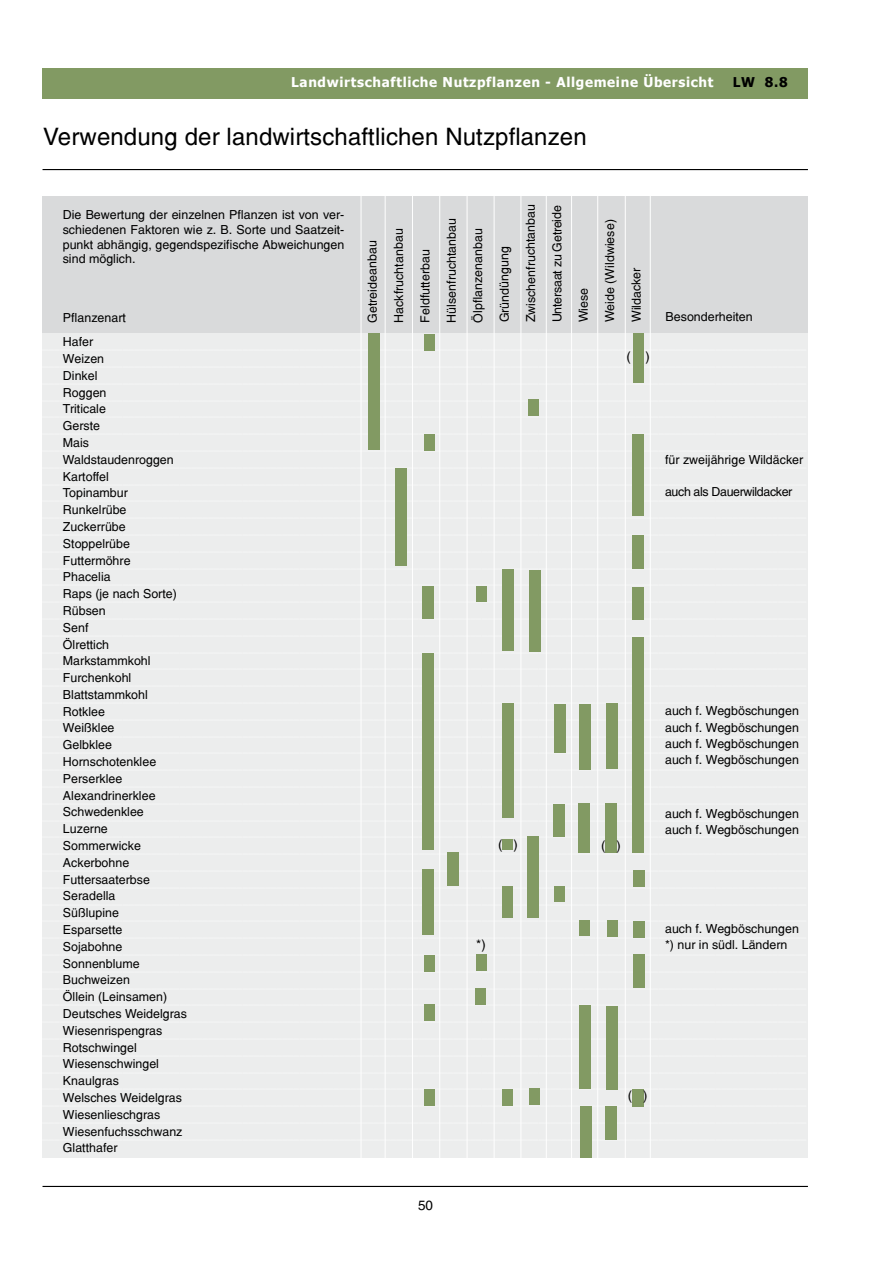
<style>
.page{position:relative;width:893px;height:1263px;background:#fff}
.page>*{position:absolute;margin:0;border:0;box-sizing:border-box;transform-origin:0 0}
.t1{font:24px "Switzerland";letter-spacing:.005em;color:#000}
.t2{font:700 13.5px "Tahoma";letter-spacing:.05em;color:#fff}
.t3{font:700 13.5px "Tahoma";color:#000}
.t4{font:13.5px "Switzerland";color:#000}
.t5{font:13.2px "Switzerland";color:#000}
.t6{font:12.45px/16.8px "Switzerland";color:#000}
.t7{font:12.45px "Switzerland";letter-spacing:-.03em;color:#000}
</style>
<div class="page">
<div style="left:43px;top:68px;width:765px;height:30px;background:#829a63"></div>
<hr style="left:43px;top:1186px;width:765px;height:1px;background:#000">
<div style="left:43px;top:196px;width:765px;height:138px;background:#d9dadb"></div>
<div style="left:42px;top:334px;width:766px;height:824px;background:#eceded"></div>
<hr style="left:43px;top:169px;width:765px;height:1px;background:#000">
<hr style="left:361px;top:195px;width:1px;height:976px;background:#fff">
<hr style="left:385px;top:195px;width:1px;height:979px;background:#fff">
<hr style="left:439px;top:193px;width:1px;height:974px;background:#fff">
<hr style="left:494px;top:193px;width:1px;height:974px;background:#fff">
<hr style="left:571px;top:193px;width:1px;height:981px;background:#fff">
<hr style="left:597px;top:193px;width:1px;height:979px;background:#fff">
<hr style="left:650px;top:193px;width:1px;height:973px;background:#fff">
<hr style="left:625px;top:193px;width:1px;height:974px;background:#fff">
<hr style="left:412px;top:193px;width:1px;height:975px;background:#fff">
<hr style="left:467px;top:193px;width:1px;height:973px;background:#fff">
<hr style="left:521px;top:193px;width:1px;height:976px;background:#fff">
<hr style="left:546px;top:193px;width:1px;height:977px;background:#fff">
<div style="left:368px;top:334px;width:12px;height:116px;background:#829a63"></div>
<div style="left:424px;top:334px;width:10px;height:16px;background:#829a63"></div>
<div style="left:633px;top:333px;width:10px;height:50px;background:#829a63"></div>
<div style="left:395px;top:468px;width:12px;height:98px;background:#829a63"></div>
<div style="left:632px;top:434px;width:12px;height:82px;background:#829a63"></div>
<div style="left:528px;top:400px;width:11px;height:16px;background:#829a63"></div>
<div style="left:424px;top:434px;width:10px;height:16px;background:#829a63"></div>
<div style="left:632px;top:535px;width:12px;height:33px;background:#829a63"></div>
<div style="left:632px;top:587px;width:12px;height:33px;background:#829a63"></div>
<div style="left:632px;top:637px;width:12px;height:216px;background:#829a63"></div>
<div style="left:633px;top:870px;width:11px;height:17px;background:#829a63"></div>
<div style="left:633px;top:921px;width:11px;height:16px;background:#829a63"></div>
<div style="left:633px;top:954px;width:11px;height:33px;background:#829a63"></div>
<div style="left:632px;top:1089px;width:12px;height:17px;background:#829a63"></div>
<div style="left:606px;top:1106px;width:11px;height:34px;background:#829a63"></div>
<div style="left:606px;top:1006px;width:12px;height:83px;background:#829a63"></div>
<div style="left:607px;top:920px;width:10px;height:17px;background:#829a63"></div>
<div style="left:606px;top:804px;width:11px;height:49px;background:#829a63"></div>
<div style="left:606px;top:703px;width:12px;height:65px;background:#829a63"></div>
<div style="left:580px;top:1106px;width:12px;height:52px;background:#829a63"></div>
<div style="left:579px;top:1005px;width:11px;height:84px;background:#829a63"></div>
<div style="left:579px;top:920px;width:10px;height:15px;background:#829a63"></div>
<div style="left:578px;top:804px;width:12px;height:49px;background:#829a63"></div>
<div style="left:579px;top:704px;width:12px;height:66px;background:#829a63"></div>
<div style="left:555px;top:704px;width:11px;height:49px;background:#829a63"></div>
<div style="left:553px;top:804px;width:12px;height:32px;background:#829a63"></div>
<div style="left:554px;top:886px;width:10px;height:15px;background:#829a63"></div>
<div style="left:528px;top:837px;width:11px;height:81px;background:#829a63"></div>
<div style="left:529px;top:1089px;width:10px;height:16px;background:#829a63"></div>
<div style="left:502px;top:1089px;width:11px;height:16px;background:#829a63"></div>
<div style="left:502px;top:886px;width:11px;height:31px;background:#829a63"></div>
<div style="left:503px;top:839px;width:10px;height:11px;background:#829a63"></div>
<div style="left:502px;top:703px;width:12px;height:115px;background:#829a63"></div>
<div style="left:502px;top:569px;width:12px;height:82px;background:#829a63"></div>
<div style="left:529px;top:570px;width:12px;height:82px;background:#829a63"></div>
<div style="left:476px;top:586px;width:11px;height:16px;background:#829a63"></div>
<div style="left:475px;top:988px;width:10px;height:17px;background:#829a63"></div>
<div style="left:447px;top:852px;width:12px;height:34px;background:#829a63"></div>
<div style="left:424px;top:1090px;width:10px;height:16px;background:#829a63"></div>
<div style="left:424px;top:1004px;width:10px;height:16px;background:#829a63"></div>
<div style="left:424px;top:955px;width:10px;height:16px;background:#829a63"></div>
<div style="left:423px;top:869px;width:11px;height:66px;background:#829a63"></div>
<div style="left:423px;top:653px;width:11px;height:196px;background:#829a63"></div>
<div style="left:423px;top:586px;width:11px;height:33px;background:#829a63"></div>
<div style="left:476px;top:954px;width:11px;height:17px;background:#829a63"></div>
<p class="t2" style="left:291px;top:73px;width:424px">Landwirtschaftliche Nutzpflanzen - Allgemeine Übersicht</p>
<p class="t3" style="left:733px;top:73px;width:56px">LW 8.8</p>
<h1 class="t1" style="left:43px;top:122px;width:545px">Verwendung der landwirtschaftlichen Nutzpflanzen</h1>
<p class="t6" style="left:63px;top:207px;width:283px;line-height:15px;text-align:justify">Die Bewertung der einzelnen Pflanzen ist von ver&shy;schiedenen Faktoren wie z. B. Sorte und Saatzeit&shy;punkt abhängig, gegendspezifische Abweichungen sind möglich.</p>
<p class="t6" style="left:63px;top:305px;width:65px;line-height:24.3px">Pflanzenart<br>Hafer</p>
<p class="t6" style="left:63px;top:350px;width:126px">Weizen<br>Dinkel<br>Roggen<br>Triticale<br>Gerste<br>Mais<br>Waldstaudenroggen<br>Kartoffel<br>Topinambur<br>Runkelrübe<br>Zuckerrübe<br>Stoppelrübe<br>Futtermöhre<br>Phacelia<br>Raps (je nach Sorte)<br>Rübsen<br>Senf<br>Ölrettich<br>Markstammkohl<br>Furchenkohl<br>Blattstammkohl<br>Rotklee<br>Weißklee<br>Gelbklee<br>Hornschotenklee<br>Perserklee<br>Alexandrinerklee<br>Schwedenklee<br>Luzerne<br>Sommerwicke<br>Ackerbohne<br>Futtersaaterbse<br>Seradella<br>Süßlupine<br>Esparsette<br>Sojabohne<br>Sonnenblume<br>Buchweizen<br>Öllein (Leinsamen)<br>Deutsches Weidelgras<br>Wiesenrispengras<br>Rotschwingel<br>Wiesenschwingel<br>Knaulgras<br>Welsches Weidelgras<br>Wiesenlieschgras<br>Wiesenfuchsschwanz<br>Glatthafer</p>
<p class="t6" style="left:359px;top:323px;width:120px;line-height:26.4px;rotate:-90deg">Getreideanbau<br>Hackfruchtanbau<br>Feldfutterbau<br>Hülsenfruchtanbau<br>Ölpflanzenanbau<br>Gründüngung<br>Zwischenfruchtanbau<br>Untersaat zu Getreide<br>Wiese<br>Weide (Wildwiese)<br>Wildacker</p>
<p class="t5" style="left:626px;top:348px;width:25px">( )</p>
<p class="t6" style="left:665px;top:308px;width:89px">Besonderheiten</p>
<p class="t6" style="left:665px;top:451px;width:140px">für zweijährige Wildäcker</p>
<p class="t7" style="left:665px;top:484px;width:129px">auch als Dauerwildacker</p>
<p class="t5" style="left:498px;top:836px;width:21px">( )</p>
<p class="t5" style="left:601px;top:837px;width:21px">( )</p>
<p class="t6" style="left:665px;top:702px;width:135px;line-height:16.4px;text-align:justify">auch f. Wegböschungen auch f. Wegböschungen auch f. Wegböschungen auch f. Wegböschungen</p>
<p class="t6" style="left:665px;top:805px;width:135px;line-height:16.4px">auch f. Wegböschungen auch f. Wegböschungen</p>
<p class="t6" style="left:665px;top:920px;width:135px">auch f. Wegböschungen</p>
<p class="t5" style="left:476px;top:937px;width:11px">*)</p>
<p class="t6" style="left:665px;top:936px;width:124px">*) nur in südl. Ländern</p>
<p class="t4" style="left:418px;top:1197px;width:17px">50</p>
<p class="t5" style="left:628px;top:1087px;width:21px">( )</p>
</div>
